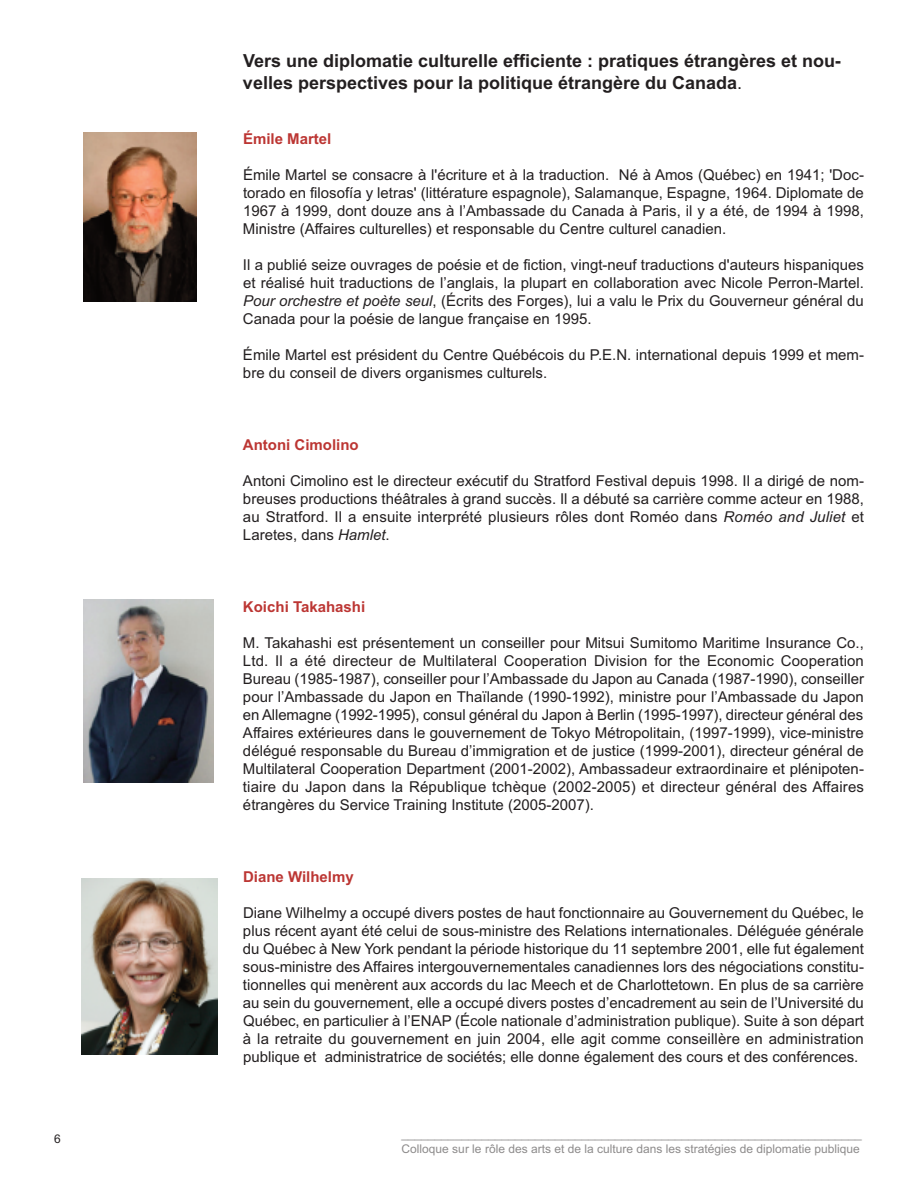
<style>
.page{position:relative;width:918px;height:1188px;background:#fff}
.page>*{position:absolute;margin:0;border:0;box-sizing:border-box;transform-origin:0 0}
.t1{font:700 18px/21.6px "Arial";color:#231f20}
.t2{font:15px/18px "Arial";color:#231f20;text-align:justify}
.t3{font:700 15px "Arial";color:#bc3633}
.t4{font:12px/14.4px "Arial";color:#8d8b8b}
.t5{font:12px "Arial";color:#231f20}
.s1{font-weight:400}
.s2{font-style:italic}
</style>
<div class="page">
<img style="left:84px;top:132px;width:112px;height:169px">
<img style="left:83px;top:599px;width:131px;height:184px">
<img style="left:81px;top:878px;width:136px;height:177px">
<p class="t5" style="left:54px;top:1132px;width:8px">6</p>
<p class="t1" style="left:243px;top:50px;width:600px">Vers une diplomatie culturelle efficiente : pratiques étrangères et nou&shy;velles perspectives pour la politique étrangère du Canada<span class="s1">.</span></p>
<p class="t3" style="left:243px;top:130px;width:90px">Émile Martel</p>
<p class="t2" style="left:243px;top:166px;width:623px">Émile Martel se consacre à l'écriture et à la traduction. Né à Amos (Québec) en 1941; 'Doc&shy;torado en filosofía y letras' (littérature espagnole), Salamanque, Espagne, 1964. Diplomate de 1967 à 1999, dont douze ans à l’Ambassade du Canada à Paris, il y a été, de 1994 à 1998, Ministre (Affaires culturelles) et responsable du Centre culturel canadien.</p>
<p class="t2" style="left:243px;top:256px;width:623px">Il a publié seize ouvrages de poésie et de fiction, vingt-neuf traductions d'auteurs hispaniques et réalisé huit traductions de l’anglais, la plupart en collaboration avec Nicole Perron-Martel.<br><span class="s2">Pour orchestre et poète seul</span>, (Écrits des Forges), lui a valu le Prix du Gouverneur général du Canada pour la poésie de langue française en 1995.</p>
<p class="t2" style="left:243px;top:346px;width:623px">Émile Martel est président du Centre Québécois du P.E.N. international depuis 1999 et mem&shy;bre du conseil de divers organismes culturels.</p>
<p class="t3" style="left:243px;top:436px;width:117px">Antoni Cimolino</p>
<p class="t2" style="left:243px;top:472px;width:623px">Antoni Cimolino est le directeur exécutif du Stratford Festival depuis 1998. Il a dirigé de nom&shy;breuses productions théâtrales à grand succès. Il a débuté sa carrière comme acteur en 1988, au Stratford. Il a ensuite interprété plusieurs rôles dont Roméo dans <span class="s2">Roméo and Juliet</span> et Laretes, dans <span class="s2">Hamlet</span>.</p>
<p class="t3" style="left:243px;top:598px;width:124px">Koichi Takahashi</p>
<p class="t2" style="left:243px;top:634px;width:623px">M. Takahashi est présentement un conseiller pour Mitsui Sumitomo Maritime Insurance Co., Ltd. Il a été directeur de Multilateral Cooperation Division for the Economic Cooperation Bureau (1985-1987), conseiller pour l’Ambassade du Japon au Canada (1987-1990), conseiller pour l’Ambassade du Japon en Thaïlande (1990-1992), ministre pour l’Ambassade du Japon en Allemagne (1992-1995), consul général du Japon à Berlin (1995-1997), directeur général des Affaires extérieures dans le gouvernement de Tokyo Métropolitain, (1997-1999), vice-ministre délégué responsable du Bureau d’immigration et de justice (1999-2001), directeur général de Multilateral Cooperation Department (2001-2002), Ambassadeur extraordinaire et plénipoten&shy;tiaire du Japon dans la République tchèque (2002-2005) et directeur général des Affaires étrangères du Service Training Institute (2005-2007).</p>
<p class="t3" style="left:243px;top:868px;width:112px">Diane Wilhelmy</p>
<p class="t2" style="left:243px;top:904px;width:623px">Diane Wilhelmy a occupé divers postes de haut fonctionnaire au Gouvernement du Québec, le plus récent ayant été celui de sous-ministre des Relations internationales. Déléguée générale du Québec à New York pendant la période historique du 11 septembre 2001, elle fut également sous-ministre des Affaires intergouvernementales canadiennes lors des négociations constitu&shy;tionnelles qui menèrent aux accords du lac Meech et de Charlottetown. En plus de sa carrière au sein du gouvernement, elle a occupé divers postes d’encadrement au sein de l’Université du Québec, en particulier à l’ENAP (École nationale d’administration publique). Suite à son départ à la retraite du gouvernement en juin 2004, elle agit comme conseillère en administration publique et administratrice de sociétés; elle donne également des cours et des conférences.</p>
<p class="t4" style="left:402px;top:1127px;width:462px">_____________________________________________________________________<br>Colloque sur le rôle des arts et de la culture dans les stratégies de diplomatie publique</p>
</div>
